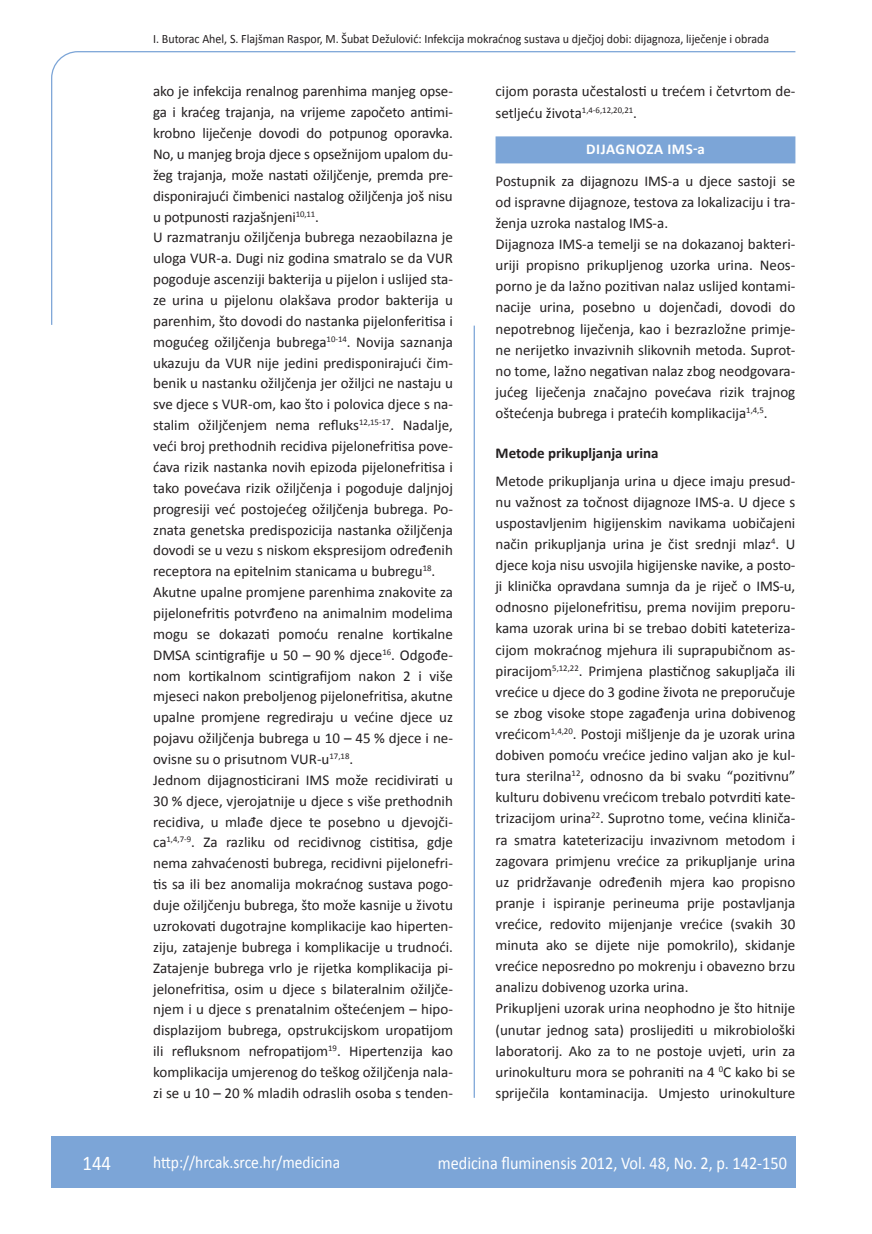
<style>
.page{position:relative;width:872px;height:1234px;background:#fff}
.page>*{position:absolute;margin:0;border:0;box-sizing:border-box;transform-origin:0 0}
.t1{font:21px "Calibri";color:#fff;scale:.9 1}
.t2{font:18px "Calibri";color:#fff;scale:.9 1}
.t3{font:17.25px "Calibri";color:#fff;scale:.9 1}
.osnovni_tekst{font:15px/20.9px "Calibri";color:#231f20;text-align:justify}
.podnaslov{font:700 15px "Calibri";color:#231f20}
.naslov_ruler{font:700 15px "Calibri";letter-spacing:.04em;color:#fff}
.glava{font:12.75px "Calibri";color:#231f20;scale:.94 1}
</style>
<div class="page">
<svg style="left:51px;top:51px;width:745px;height:274px"></svg>
<hr style="left:473px;top:325px;width:2px;height:772px;background:#7ca5d7">
<div style="left:51px;top:1135px;width:744px;height:51px;background:#7ca5d7"></div>
<div style="left:495px;top:136px;width:300px;height:27px;background:#7ca5d7"></div>
<p class="glava" style="left:153px;top:30px;width:657px">I. Butorac Ahel, S. Flajšman Raspor, M. Šubat Dežulović: Infekcija mokraćnog sustava u dječjoj dobi: dijagnoza, liječenje i obrada</p>
<p class="osnovni_tekst" style="left:153px;top:80px;width:301px">ako je infekcija renalnog parenhima manjeg opse&shy;ga i kraćeg trajanja, na vrijeme započeto antimi&shy;krobno liječenje dovodi do potpunog oporavka.<br>No, u manjeg broja djece s opsežnijom upalom du&shy;žeg trajanja, može nastati ožiljčenje, premda pre&shy;disponirajući čimbenici nastalog ožiljčenja još nisu u potpunosti razjašnjeni<sup>10,11</sup>.</p>
<p class="osnovni_tekst" style="left:153px;top:226px;width:301px">U razmatranju ožiljčenja bubrega nezaobilazna je uloga VUR-a. Dugi niz godina smatralo se da VUR pogoduje ascenziji bakterija u pijelon i uslijed sta&shy;ze urina u pijelonu olakšava prodor bakterija u parenhim, što dovodi do nastanka pijelonferitisa i mogućeg ožiljčenja bubrega<sup>10-14</sup>. Novija saznanja ukazuju da VUR nije jedini predisponirajući čim&shy;benik u nastanku ožiljčenja jer ožiljci ne nastaju u sve djece s VUR-om, kao što i polovica djece s na&shy;stalim ožiljčenjem nema refluks<sup>12,15-17</sup>. Nadalje, veći broj prethodnih recidiva pijelonefritisa pove&shy;ćava rizik nastanka novih epizoda pijelonefritisa i tako povećava rizik ožiljčenja i pogoduje daljnjoj progresiji već postojećeg ožiljčenja bubrega. Po&shy;znata genetska predispozicija nastanka ožiljčenja dovodi se u vezu s niskom ekspresijom određenih receptora na epitelnim stanicama u bubregu<sup>18</sup>.</p>
<p class="osnovni_tekst" style="left:153px;top:581px;width:301px">Akutne upalne promjene parenhima znakovite za pijelonefritis potvrđeno na animalnim modelima mogu se dokazati pomoću renalne kortikalne DMSA scintigrafije u 50 – 90 % djece<sup>16</sup>. Odgođe&shy;nom kortikalnom scintigrafijom nakon 2 i više mjeseci nakon preboljenog pijelonefritisa, akutne upalne promjene regrediraju u većine djece uz pojavu ožiljčenja bubrega u 10 – 45 % djece i ne&shy;ovisne su o prisutnom VUR-u<sup>17,18</sup>.</p>
<p class="osnovni_tekst" style="left:153px;top:768px;width:301px">Jednom dijagnosticirani IMS može recidivirati u 30 % djece, vjerojatnije u djece s više prethodnih recidiva, u mlađe djece te posebno u djevojči&shy;ca<sup>1,4,7-9</sup>. Za razliku od recidivnog cistitisa, gdje nema zahvaćenosti bubrega, recidivni pijelonefri&shy;tis sa ili bez anomalija mokraćnog sustava pogo&shy;duje ožiljčenju bubrega, što može kasnije u životu uzrokovati dugotrajne komplikacije kao hiperten&shy;ziju, zatajenje bubrega i komplikacije u trudnoći.<br>Zatajenje bubrega vrlo je rijetka komplikacija pi&shy;jelonefritisa, osim u djece s bilateralnim ožiljče&shy;njem i u djece s prenatalnim oštećenjem – hipo&shy;displazijom bubrega, opstrukcijskom uropatijom ili refluksnom nefropatijom<sup>19</sup>. Hipertenzija kao komplikacija umjerenog do teškog ožiljčenja nala&shy;zi se u 10 – 20 % mladih odraslih osoba s tenden-</p>
<p class="osnovni_tekst" style="left:495px;top:80px;width:301px;line-height:21.5px">cijom porasta učestalosti u trećem i četvrtom de&shy;setljeću života<sup>1,4-6,12,20,21</sup>.</p>
<p class="naslov_ruler" style="left:586px;top:139px;width:120px">DIJAGNOZA IMS-a</p>
<p class="osnovni_tekst" style="left:495px;top:169px;width:301px">Postupnik za dijagnozu IMS-a u djece sastoji se od ispravne dijagnoze, testova za lokalizaciju i tra&shy;ženja uzroka nastalog IMS-a.</p>
<p class="osnovni_tekst" style="left:495px;top:233px;width:301px">Dijagnoza IMS-a temelji se na dokazanoj bakteri&shy;uriji propisno prikupljenog uzorka urina. Neos&shy;porno je da lažno pozitivan nalaz uslijed kontami&shy;nacije urina, posebno u dojenčadi, dovodi do nepotrebnog liječenja, kao i bezrazložne primje&shy;ne nerijetko invazivnih slikovnih metoda. Suprot&shy;no tome, lažno negativan nalaz zbog neodgovara&shy;jućeg liječenja značajno povećava rizik trajnog oštećenja bubrega i pratećih komplikacija<sup>1,4,5</sup>.</p>
<p class="podnaslov" style="left:495px;top:443px;width:165px">Metode prikupljanja urina</p>
<p class="osnovni_tekst" style="left:495px;top:469px;width:301px">Metode prikupljanja urina u djece imaju presud&shy;nu važnost za točnost dijagnoze IMS-a. U djece s uspostavljenim higijenskim navikama uobičajeni način prikupljanja urina je čist srednji mlaz<sup>4</sup>. U djece koja nisu usvojila higijenske navike, a posto&shy;ji klinička opravdana sumnja da je riječ o IMS-u, odnosno pijelonefritisu, prema novijim preporu&shy;kama uzorak urina bi se trebao dobiti kateteriza&shy;cijom mokraćnog mjehura ili suprapubičnom as&shy;piracijom<sup>5,12,22</sup>. Primjena plastičnog sakupljača ili vrećice u djece do 3 godine života ne preporučuje se zbog visoke stope zagađenja urina dobivenog vrećicom<sup>1,4,20</sup>. Postoji mišljenje da je uzorak urina dobiven pomoću vrećice jedino valjan ako je kul&shy;tura sterilna<sup>12</sup>, odnosno da bi svaku “pozitivnu” kulturu dobivenu vrećicom trebalo potvrditi kate&shy;trizacijom urina<sup>22</sup>. Suprotno tome, većina kliniča&shy;ra smatra kateterizaciju invazivnom metodom i zagovara primjenu vrećice za prikupljanje urina uz pridržavanje određenih mjera kao propisno pranje i ispiranje perineuma prije postavljanja vrećice, redovito mijenjanje vrećice (svakih 30 minuta ako se dijete nije pomokrilo), skidanje vrećice neposredno po mokrenju i obavezno brzu analizu dobivenog uzorka urina.</p>
<p class="osnovni_tekst" style="left:495px;top:996px;width:301px">Prikupljeni uzorak urina neophodno je što hitnije (unutar jednog sata) proslijediti u mikrobiološki laboratorij. Ako za to ne postoje uvjeti, urin za urinokulturu mora se pohraniti na 4 <sup>0</sup>C kako bi se spriječila kontaminacija. Umjesto urinokulture</p>
<p class="t1" style="left:82px;top:1149px;width:33px">144</p>
<p class="t3" style="left:153px;top:1150px;width:209px">http://hrcak.srce.hr/medicina</p>
<p class="t2" style="left:438px;top:1151px;width:389px">medicina fluminensis 2012, Vol. 48, No. 2, p. 142-150</p>
</div>
